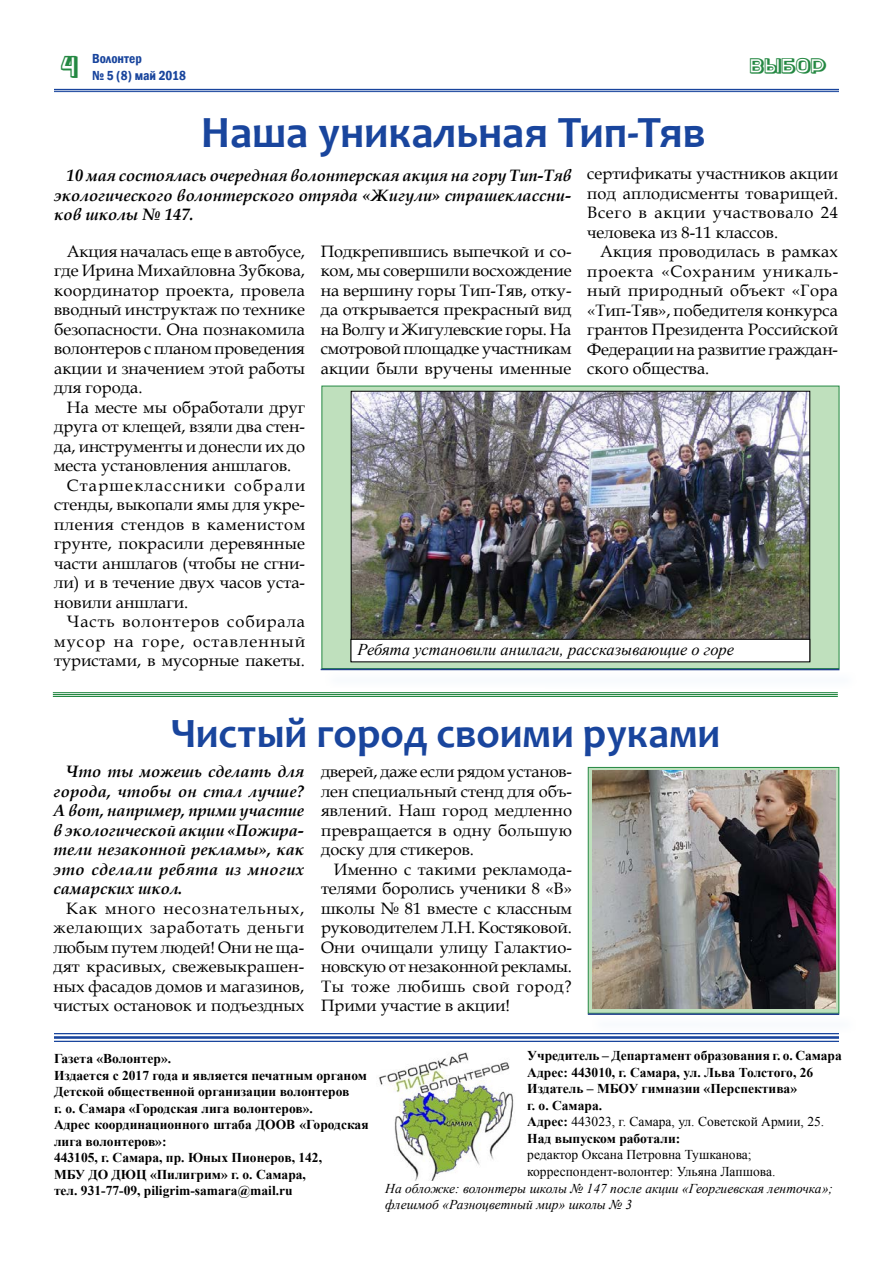
<style>
.page{position:relative;width:893px;height:1263px;background:#fff}
.page>*{position:absolute;margin:0;border:0;box-sizing:border-box;transform-origin:0 0}
.t1{font:700 45px "Candara";color:#19459d}
.t2{font:700 42px "Candara";color:#19459d}
.t3{font:30px "DOCKERTHREE";color:#248842}
.t4{font:21px "DOCKERTHREE";color:#248842}
.t5{font:16.5px/19.5px "Book Antiqua";color:#000;text-align:justify}
.t6{font:italic 700 16.5px/19.5px "Book Antiqua";color:#000;text-align:justify}
.t7{font:italic 16.5px "Times New Roman";color:#000}
.t8{font:16.5px "Book Antiqua";letter-spacing:.035em;color:#000}
.t9{font:16.5px "Book Antiqua";letter-spacing:.055em;color:#000}
.t10{font:16.5px "Book Antiqua";letter-spacing:.065em;color:#000}
.t11{font:16.5px "Book Antiqua";letter-spacing:.075em;color:#000}
.t12{font:700 13.5px/16.5px "Times New Roman";color:#000}
.t13{font:italic 13.5px/16.5px "Times New Roman";color:#000}
.t14{font:13.5px/16.5px "Times New Roman";color:#000}
.t15{font:600 condensed 13.5px "Franklin Gothic";color:#19459d}
.s1{font-weight:400}
</style>
<div class="page">
<hr style="left:54px;top:1033px;width:785px;height:1px;background:#19459d">
<hr style="left:54px;top:1036px;width:785px;height:3px;background:#19459d">
<hr style="left:54px;top:1041px;width:785px;height:1px;background:#19459d">
<hr style="left:54px;top:89px;width:785px;height:1px;background:#19459d">
<hr style="left:54px;top:91px;width:785px;height:1px;background:#19459d">
<img style="left:379px;top:1052px;width:135px;height:128px">
<div style="left:588px;top:767px;width:251px;height:246px;background:linear-gradient(to right,#bfe0bd,#bfe0bd);border:1px solid #248842"></div>
<hr style="left:53px;top:692px;width:785px;height:1px;background:#248842">
<hr style="left:53px;top:694px;width:785px;height:1px;background:#248842">
<hr style="left:53px;top:696px;width:785px;height:1px;background:#248842">
<svg style="left:322px;top:386px;width:517px;height:283px;background:#adcdad"></svg>
<img style="left:353px;top:393px;width:455px;height:246px">
<div style="left:351px;top:639px;width:459px;height:23px;background:#fff;border:1px solid #000"></div>
<div style="left:324px;top:671px;width:533px;height:18px;background:#fbfcfe"></div>
<hr style="left:321px;top:669px;width:518px;height:1px;background:#25408f">
<img style="left:592px;top:770px;width:243px;height:238px">
<div style="left:591px;top:1016px;width:266px;height:17px;background:#fbfcfe"></div>
<hr style="left:588px;top:1013px;width:251px;height:2px;background:#25408f">
<h3 class="t3" style="left:61px;top:48px;width:19px">4</h3>
<p class="t15" style="left:92px;top:50px;width:51px">Волонтер</p>
<p class="t15" style="left:92px;top:66px;width:95px">№ 5 (8) май 2018</p>
<h1 class="t1" style="left:201px;top:104px;width:507px">Наша уникальная Тип-Тяв</h1>
<p class="t4" style="left:750px;top:53px;width:78px">выбор</p>
<p class="t5" style="left:587px;top:163px;width:252px">сертификаты участников акции под аплодисменты товарищей.<br>Всего в акции участвовало 24 человека из 8-11 классов.</p>
<p class="t5" style="left:587px;top:241px;width:252px;text-indent:13px">Акция проводилась в рамках проекта «Сохраним уникаль&shy;ный природный объект «Гора «Тип-Тяв», победителя конкурса грантов Президента Российской Федерации на развитие граждан&shy;ского общества.</p>
<p class="t6" style="left:54px;top:166px;width:519px;text-indent:13px">10 мая состоялась очередная волонтерская акция на гору Тип-Тяв экологического волонтерского отряда «Жигули» страшеклассни&shy;ков школы № 147.</p>
<p class="t5" style="left:54px;top:241px;width:252px;text-indent:13px">Акция началась еще в автобусе, где Ирина Михайловна Зубкова, координатор проекта, провела вводный инструктаж по технике безопасности. Она познакомила волонтеров с планом проведения акции и значением этой работы для города.</p>
<p class="t5" style="left:67px;top:397px;width:240px">На месте мы обработали друг</p>
<p class="t5" style="left:54px;top:416px;width:252px">друга от клещей, взяли два стен-</p>
<p class="t5" style="left:54px;top:436px;width:252px">да, инструменты и донесли их до</p>
<p class="t5" style="left:54px;top:455px;width:239px">места установления аншлагов.</p>
<p class="t11" style="left:67px;top:473px;width:240px">Старшеклассники собрали</p>
<p class="t5" style="left:54px;top:494px;width:252px">стенды, выкопали ямы для укре-</p>
<p class="t8" style="left:54px;top:512px;width:252px">пления стендов в каменистом</p>
<p class="t5" style="left:54px;top:533px;width:252px">грунте, покрасили деревянные</p>
<p class="t5" style="left:54px;top:553px;width:252px">части аншлагов (чтобы не сгни-</p>
<p class="t5" style="left:54px;top:572px;width:252px">ли) и в течение двух часов уста-</p>
<p class="t5" style="left:54px;top:592px;width:136px">новили аншлаги.</p>
<p class="t9" style="left:67px;top:610px;width:240px">Часть волонтеров собирала</p>
<p class="t10" style="left:54px;top:629px;width:252px">мусор на горе, оставленный</p>
<p class="t5" style="left:54px;top:650px;width:252px">туристами, в мусорные пакеты.</p>
<p class="t5" style="left:321px;top:241px;width:252px">Подкрепившись выпечкой и со&shy;ком, мы совершили восхождение на вершину горы Тип-Тяв, отку&shy;да открывается прекрасный вид на Волгу и Жигулевские горы. На смотровой площадке участникам акции были вручены именные</p>
<p class="t7" style="left:358px;top:638px;width:378px">Ребята установили аншлаги, рассказывающие о горе</p>
<h2 class="t2" style="left:171px;top:706px;width:551px">Чистый город своими руками</h2>
<p class="t6" style="left:53px;top:762px;width:252px;text-indent:13px">Что ты можешь сделать для города, чтобы он стал лучше?<br>А вот, например, прими участие в экологической акции «Пожира&shy;тели незаконной рекламы», как это сделали ребята из многих самарских школ.</p>
<p class="t5" style="left:53px;top:898px;width:252px;text-indent:13px">Как много несознательных, желающих заработать деньги любым путем людей! Они не ща&shy;дят красивых, свежевыкрашен&shy;ных фасадов домов и магазинов, чистых остановок и подъездных</p>
<p class="t5" style="left:321px;top:761px;width:252px">дверей, даже если рядом установ&shy;лен специальный стенд для объ&shy;явлений. Наш город медленно превращается в одну большую доску для стикеров.</p>
<p class="t5" style="left:321px;top:859px;width:252px;text-indent:13px">Именно с такими рекламода&shy;телями боролись ученики 8 «В» школы № 81 вместе с классным руководителем Л.Н. Костяковой.<br>Они очищали улицу Галактио&shy;новскую от незаконной рекламы.<br>Ты тоже любишь свой город?<br>Прими участие в акции!</p>
<p class="t12" style="left:54px;top:1050px;width:316px">Газета «Волонтер».<br>Издается с 2017 года и является печатным органом Детской общественной организации волонтеров<br>г. о. Самара «Городская лига волонтеров».<br>Адрес координационного штаба ДООВ «Городская лига волонтеров»:<br>443105, г. Самара, пр. Юных Пионеров, 142,<br>МБУ ДО ДЮЦ «Пилигрим» г. о. Самара,<br>тел. 931-77-09, piligrim-samara@mail.ru</p>
<p class="t12" style="left:527px;top:1047px;width:316px">Учредитель – Департамент образования г. о. Самара Адрес: 443010, г. Самара, ул. Льва Толстого, 26<br>Издатель – МБОУ гимназии «Перспектива»<br>г. о. Самара.<br>Адрес: <span class="s1">443023, г. Самара, ул. Советской Армии, 25.<br></span>Над выпуском работали:</p>
<p class="t14" style="left:527px;top:1146px;width:250px">редактор Оксана Петровна Тушканова; корреспондент-волонтер: Ульяна Лапшова.</p>
<p class="t13" style="left:385px;top:1179px;width:449px">На обложке: волонтеры школы № 147 после акции «Георгиевская ленточка»; флешмоб «Разноцветный мир» школы № 3</p>
</div>
